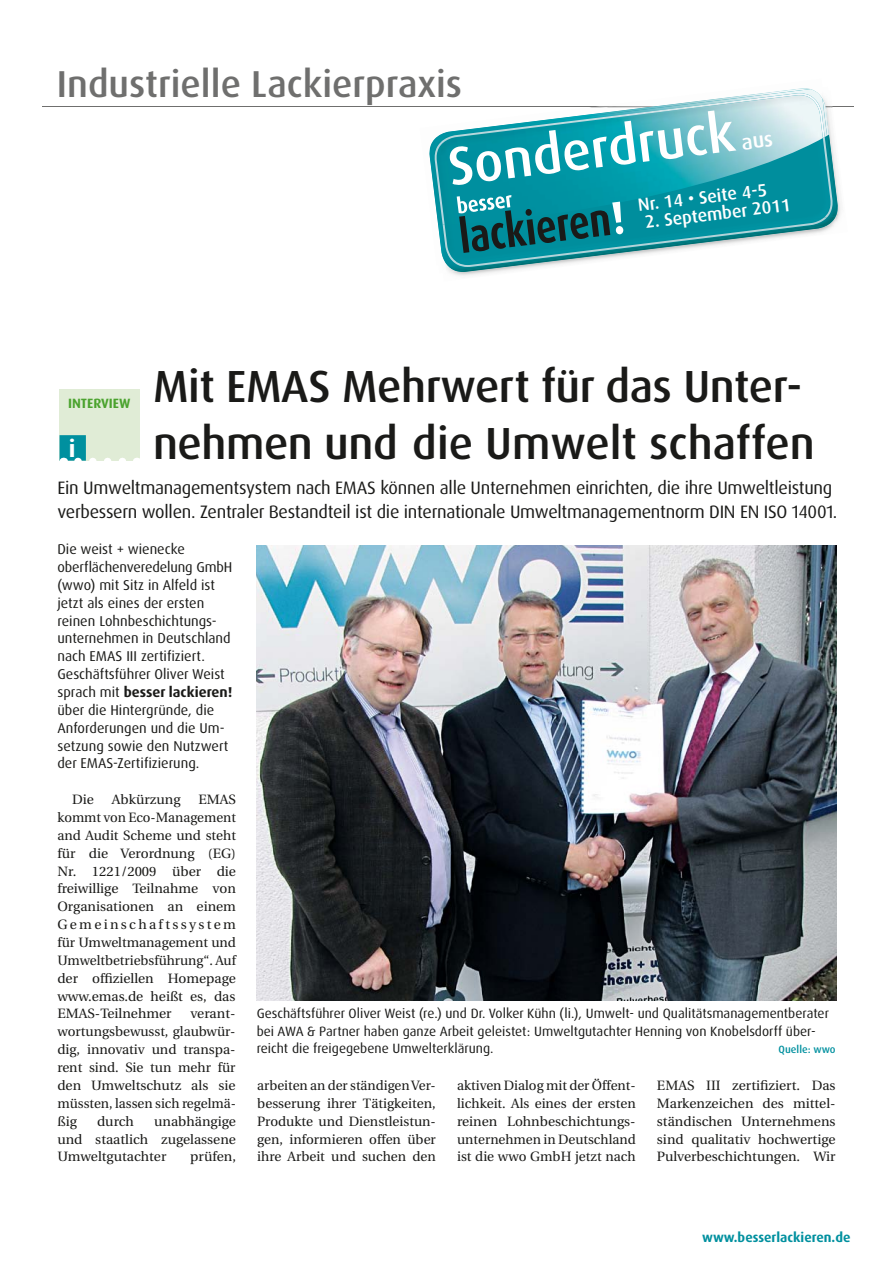
<style>
.page{position:relative;width:893px;height:1263px;background:#fff}
.page>*{position:absolute;margin:0;border:0;box-sizing:border-box;transform-origin:0 0}
.t1{font:500 54px "Dax";color:#fff}
.t2{font:500 45px/57px "Dax OT";letter-spacing:-.01em;color:#1a1a18}
.t3{font:500 37.5px "Dax OT";color:#6f6f6e}
.t4{font:700 24px "Dax";color:#fff}
.t5{font:18px/24px "Dax OT";letter-spacing:-.015em;color:#1a1a18}
.t6{font:500 17.85px "Dax";color:#fff}
.t7{font:14.25px/17.9px "Dax OT";color:#1a1a18}
.t8{font:13.5px/17.9px "Utopia";color:#1a1a18;text-align:justify}
.t9{font:13.5px/17.1px "Dax OT";color:#1a1a18}
.t10{font:700 13.5px "Dax";color:#00909f}
.t11{font:700 13.5px "Dax";color:#4ba32e}
.t12{font:500 10.5px "Dax OT";color:#00909f}
.s1{font-weight:700}
</style>
<div class="page">
<hr style="left:43px;top:107px;width:811px;height:1px;background:#6f6f6e">
<img style="left:438px;top:225px;width:2px;height:15px">
<img style="left:837px;top:106px;width:1px;height:110px">
<img style="left:829px;top:106px;width:8px;height:30px">
<img style="left:827px;top:104px;width:2px;height:32px">
<img style="left:446px;top:264px;width:89px;height:7px">
<img style="left:431px;top:89px;width:396px;height:102px">
<img style="left:455px;top:263px;width:113px;height:4px">
<img style="left:443px;top:137px;width:390px;height:126px">
<img style="left:434px;top:93px;width:391px;height:132px">
<svg style="left:457px;top:195px;width:167px;height:58px;background:#167b85"></svg>
<img style="left:257px;top:545px;width:579px;height:455px">
<div style="left:60px;top:389px;width:80px;height:71px;background:#e0ecd6"></div>
<div style="left:60px;top:435px;width:26px;height:26px;background:#00909f"></div>
<svg style="left:78px;top:458px;width:51px;height:3px"></svg>
<svg style="left:742px;top:134px;width:31px;height:16px"></svg>
<h3 class="t3" style="left:57px;top:61px;width:407px">Industrielle Lackierpraxis</h3>
<h1 class="t1" style="left:445px;top:136px;width:289px;rotate:-7deg">Sonderdruck</h1>
<h3 class="t6" style="left:637px;top:195px;width:131px;rotate:-7deg">Nr. 14 • Seite 4-5</h3>
<h3 class="t6" style="left:644px;top:212px;width:148px;rotate:-7deg">2. September 2011</h3>
<h2 class="t2" style="left:153px;top:358px;width:663px">Mit EMAS Mehrwert für das Unter&shy;nehmen und die Umwelt schaffen</h2>
<h3 class="t5" style="left:58px;top:476px;width:781px">Ein Umweltmanagementsystem nach EMAS können alle Unternehmen einrichten, die ihre Umweltleistung verbessern wollen. Zentraler Bestandteil ist die internationale Umweltmanagementnorm DIN EN ISO 14001.</h3>
<p class="t11" style="left:68px;top:395px;width:64px">INTERVIEW</p>
<h3 class="t4" style="left:69px;top:435px;width:8px">i</h3>
<p class="t7" style="left:57px;top:540px;width:177px">Die weist + wienecke oberflächenveredelung GmbH (wwo) mit Sitz in Alfeld ist jetzt als eines der ersten reinen Lohnbeschichtungs&shy;unternehmen in Deutschland nach EMAS III zertifiziert.<br>Geschäftsführer Oliver Weist sprach mit <span class="s1">besser lackieren! </span>über die Hintergründe, die<br>Anforderungen und die Um&shy;setzung sowie den Nutzwert der EMAS-Zertifizierung.</p>
<p class="t8" style="left:72px;top:791px;width:23px">Die</p>
<p class="t8" style="left:112px;top:791px;width:70px">Abkürzung</p>
<p class="t8" style="left:57px;top:791px;width:180px;text-indent:141px">EMAS kommt von Eco-Management and Audit Scheme und steht für die Verordnung (EG)<br>Nr. 1221/2009 über die freiwillige Teilnahme von Organisationen an einem Gemeinschaftssystem für Umweltmanagement und Umweltbetriebsführung“. Auf der offiziellen Homepage www.emas.de heißt es, das EMAS-Teilnehmer</p>
<p class="t8" style="left:57px;top:1005px;width:180px;text-indent:133px">verant&shy;wortungsbewusst, glaubwür&shy;dig, innovativ und transpa&shy;rent sind. Sie tun mehr für den Umweltschutz als sie müssten, lassen sich regelmä&shy;ßig</p>
<p class="t8" style="left:57px;top:1112px;width:180px;text-indent:97px">unabhängige und staatlich zugelassene Umweltgutachter</p>
<p class="t8" style="left:97px;top:1112px;width:38px">durch</p>
<p class="t8" style="left:190px;top:1148px;width:47px">prüfen,</p>
<p class="t9" style="left:257px;top:1005px;width:574px">Geschäftsführer Oliver Weist (re.) und Dr. Volker Kühn (li.), Umwelt- und Qualitätsmanagementberater bei AWA &amp; Partner haben ganze Arbeit geleistet: Umweltgutachter Henning von Knobelsdorff über&shy;reicht die freigegebene Umwelterklärung.</p>
<p class="t12" style="left:779px;top:1042px;width:58px">Quelle: wwo</p>
<p class="t8" style="left:257px;top:1077px;width:180px">arbeiten an der ständigen Ver&shy;besserung ihrer Tätigkeiten, Produkte und Dienstleistun&shy;gen, informieren offen über ihre Arbeit und suchen den</p>
<p class="t8" style="left:457px;top:1077px;width:180px">aktiven Dialog mit der Öffent&shy;lichkeit. Als eines der ersten reinen Lohnbeschichtungs&shy;unternehmen in Deutschland ist die wwo GmbH jetzt nach</p>
<p class="t8" style="left:657px;top:1077px;width:180px">EMAS III zertifiziert. Das Markenzeichen des mittel&shy;ständischen Unternehmens sind qualitativ hochwertige Pulverbeschichtungen. Wir</p>
<p class="t10" style="left:702px;top:1229px;width:150px">www.besserlackieren.de</p>
</div>
